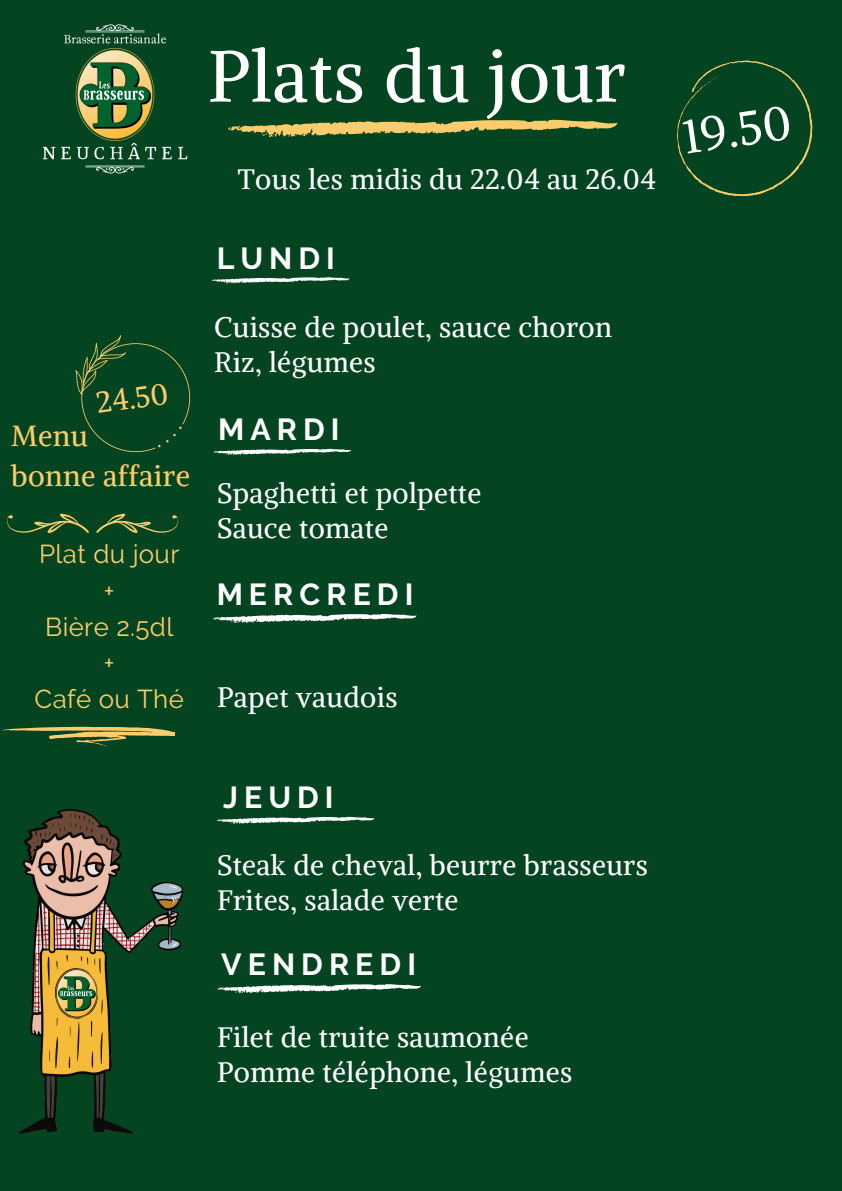
<style>
.page{position:relative;width:842px;height:1191px;background:#fff}
.page>*{position:absolute;margin:0;border:0;box-sizing:border-box;transform-origin:0 0}
.t1{font:71.9px "Alike";letter-spacing:.015em;color:#fff}
.t2{font:47.3px "Alike";color:#fff}
.t3{font:700 30.3px "Raleway";letter-spacing:.2em;color:#fff}
.t4{font:29.3px "Alike";color:#facc6b}
.t5{font:28.9px/40.5px "Alike";letter-spacing:.015em;color:#facc6b}
.t6{font:28px/35.2px "Alike";letter-spacing:.015em;color:#fff}
.t7{font:25.9px "Raleway";letter-spacing:.015em;color:#facc6b}
</style>
<div class="page">
<div style="left:0;top:0;width:842px;height:1190px;background:#044420"></div>
<svg style="left:213px;top:614px;width:190px;height:9px"></svg>
<svg style="left:213px;top:449px;width:129px;height:6px"></svg>
<svg style="left:217px;top:816px;width:147px;height:7px"></svg>
<svg style="left:228px;top:120px;width:364px;height:17px"></svg>
<img style="left:18px;top:809px;width:166px;height:325px">
<svg style="left:217px;top:984px;width:191px;height:9px"></svg>
<svg style="left:212px;top:277px;width:129px;height:6px"></svg>
<img style="left:42px;top:24px;width:146px;height:150px">
<svg style="left:677px;top:60px;width:136px;height:137px"></svg>
<svg style="left:2px;top:726px;width:173px;height:20px"></svg>
<svg style="left:7px;top:513px;width:171px;height:20px"></svg>
<svg style="left:75px;top:335px;width:115px;height:117px"></svg>
<p class="t1" style="left:208px;top:31px;width:419px">Plats du jour</p>
<p class="t6" style="left:237px;top:161px;width:420px">Tous les midis du 22.04 au 26.04</p>
<p class="t4" style="left:94px;top:384px;width:74px;rotate:-8deg">24.50</p>
<h4 class="t5" style="left:11px;top:415px;width:180px">Menu<br>bonne affaire</h4>
<h3 class="t7" style="left:39px;top:539px;width:142px">Plat du jour</h3>
<h4 class="t7" style="left:104px;top:575px;width:12px">+</h4>
<p class="t7" style="left:45px;top:611px;width:130px">Bière 2.5dl</p>
<p class="t7" style="left:104px;top:647px;width:12px">+</p>
<p class="t7" style="left:35px;top:683px;width:151px">Café ou Thé</p>
<h4 class="t3" style="left:217px;top:240px;width:120px">LUNDI</h4>
<p class="t6" style="left:214px;top:309px;width:399px">Cuisse de poulet, sauce choron<br>Riz, légumes</p>
<h1 class="t3" style="left:218px;top:412px;width:123px">MARDI</h1>
<h4 class="t6" style="left:217px;top:475px;width:266px">Spaghetti et polpette<br>Sauce tomate</h4>
<p class="t3" style="left:217px;top:576px;width:198px">MERCREDI</p>
<p class="t6" style="left:217px;top:679px;width:182px">Papet vaudois</p>
<h4 class="t2" style="left:679px;top:107px;width:110px;rotate:-8deg">19.50</h4>
<h4 class="t3" style="left:223px;top:779px;width:112px">JEUDI</h4>
<h3 class="t6" style="left:217px;top:847px;width:432px">Steak de cheval, beurre brasseurs<br>Frites, salade verte</h3>
<h3 class="t3" style="left:221px;top:946px;width:196px">VENDREDI</h3>
<p class="t6" style="left:217px;top:1019px;width:357px">Filet de truite saumonée<br>Pomme téléphone, légumes</p>
</div>
